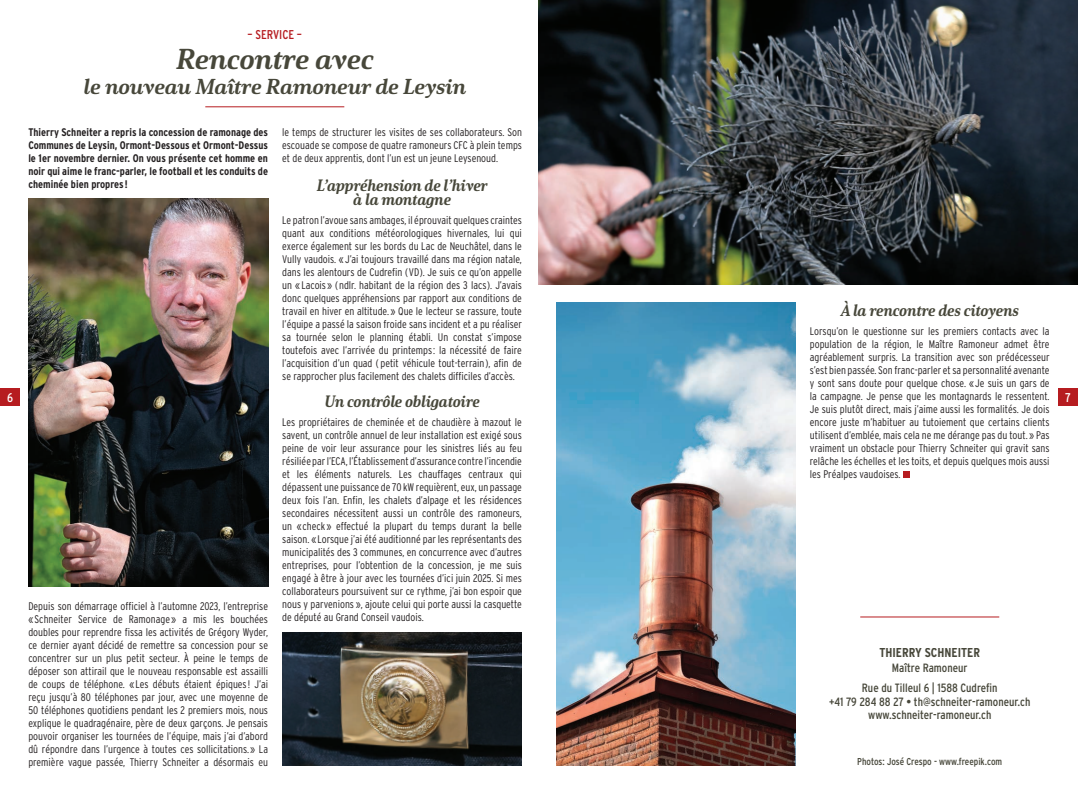
<style>
.page{position:relative;width:1078px;height:794px;background:#fff}
.page>*{position:absolute;margin:0;border:0;box-sizing:border-box;transform-origin:0 0}
.t1{font:28px "Solitas Serif Ext Ex B It";color:#47473a}
.t2{font:21px "Solitas Serif Ext Ex B It";color:#47473a}
.t3{font:16px/14px "Solitas Serif Con Ex B It";color:#47473a;text-align:center}
.t4{font:700 13px "Interstate Condensed";color:#47473a}
.t5{font:12.7px "Interstate Condensed";color:#b61c20}
.t6{font:12.7px "Interstate Condensed";color:#fff}
.t7{font:12px/20px "Interstate Condensed";color:#47473a;text-align:center}
.t8{font:300 11px/13px "Interstate Condensed";color:#231f20;text-align:justify}
.t9{font:700 11px/13px "Interstate Condensed";color:#231f20;text-align:justify}
.t10{font:10px "Interstate Condensed";color:#47473a}
</style>
<div class="page">
<div style="left:0;top:388px;width:20px;height:17px;background:#b61c20"></div>
<hr style="left:205px;top:106px;width:139px;height:1px;background:#b61c20">
<img style="left:282px;top:632px;width:240px;height:133px">
<div style="left:1057px;top:388px;width:20px;height:17px;background:#b61c20"></div>
<img style="left:539px;top:0;width:538px;height:285px">
<img style="left:556px;top:302px;width:239px;height:463px">
<hr style="left:860px;top:616px;width:139px;height:1px;background:#b61c20">
<div style="left:902px;top:471px;width:7px;height:7px;background:#b61c20"></div>
<img style="left:28px;top:198px;width:240px;height:389px">
<p class="t6" style="left:7px;top:390px;width:7px">6</p>
<p class="t5" style="left:247px;top:27px;width:56px">– SERVICE –</p>
<p class="t1" style="left:176px;top:42px;width:198px">Rencontre avec</p>
<p class="t2" style="left:84px;top:73px;width:384px">le nouveau Maître Ramoneur de Leysin</p>
<p class="t9" style="left:28px;top:125px;width:241px">Thierry Schneiter a repris la concession de ramonage des Communes de Leysin, Ormont-Dessous et Ormont-Dessus le 1er novembre dernier. On vous présente cet homme en noir qui aime le franc-parler, le football et les conduits de cheminée bien propres!</p>
<p class="t8" style="left:282px;top:125px;width:241px">le temps de structurer les visites de ses collaborateurs. Son escouade se compose de quatre ramoneurs CFC à plein temps et de deux apprentis, dont l’un est un jeune Leysenoud.</p>
<p class="t3" style="left:317px;top:178px;width:172px">L’appréhension de l’hiver à la montagne</p>
<p class="t8" style="left:282px;top:213px;width:241px">Le patron l’avoue sans ambages, il éprouvait quelques craintes quant aux conditions météorologiques hivernales, lui qui exerce également sur les bords du Lac de Neuchâtel, dans le Vully vaudois. «J’ai toujours travaillé dans ma région natale, dans les alentours de Cudrefin (VD). Je suis ce qu’on appelle un «Lacois» (ndlr. habitant de la région des 3 lacs). J’avais donc quelques appréhensions par rapport aux conditions de travail en hiver en altitude. » Que le lecteur se rassure, toute l’équipe a passé la saison froide sans incident et a pu réaliser sa tournée selon le planning établi. Un constat s’impose toutefois avec l’arrivée du printemps: la nécessité de faire l’acquisition d’un quad ( petit véhicule tout-terrain), afin de se rapprocher plus facilement des chalets difficiles d’accès.</p>
<p class="t3" style="left:324px;top:394px;width:157px">Un contrôle obligatoire</p>
<p class="t8" style="left:282px;top:415px;width:241px">Les propriétaires de cheminée et de chaudière à mazout le savent, un contrôle annuel de leur installation est exigé sous peine de voir leur assurance pour les sinistres liés au feu résiliée par l’ECA, l’Établissement d’assurance contre l’incendie et les éléments naturels. Les chauffages centraux qui dépassent une puissance de 70 kW requièrent, eux, un passage deux fois l’an. Enfin, les chalets d’alpage et les résidences secondaires nécessitent aussi un contrôle des ramoneurs, un «check» effectué la plupart du temps durant la belle saison. «Lorsque j’ai été auditionné par les représentants des municipalités des 3 communes, en concurrence avec d’autres entreprises, pour l’obtention de la concession, je me suis engagé à être à jour avec les tournées d’ici juin 2025. Si mes collaborateurs poursuivent sur ce rythme, j’ai bon espoir que nous y parvenions », ajoute celui qui porte aussi la casquette de député au Grand Conseil vaudois.</p>
<p class="t8" style="left:28px;top:599px;width:241px">Depuis son démarrage officiel à l’automne 2023, l’entreprise « Schneiter Service de Ramonage» a mis les bouchées doubles pour reprendre fissa les activités de Grégory Wyder, ce dernier ayant décidé de remettre sa concession pour se concentrer sur un plus petit secteur. À peine le temps de déposer son attirail que le nouveau responsable est assailli de coups de téléphone. «Les débuts étaient épiques! J’ai reçu jusqu’à 80 téléphones par jour, avec une moyenne de 50 téléphones quotidiens pendant les 2 premiers mois, nous explique le quadragénaire, père de deux garçons. Je pensais pouvoir organiser les tournées de l’équipe, mais j’ai d’abord dû répondre dans l’urgence à toutes ces sollicitations.» La première vague passée, Thierry Schneiter a désormais eu</p>
<p class="t3" style="left:840px;top:303px;width:179px">À la rencontre des citoyens</p>
<p class="t8" style="left:809px;top:325px;width:241px">Lorsqu’on le questionne sur les premiers contacts avec la population de la région, le Maître Ramoneur admet être agréablement surpris. La transition avec son prédécesseur s’est bien passée. Son franc-parler et sa personnalité avenante y sont sans doute pour quelque chose. «Je suis un gars de la campagne. Je pense que les montagnards le ressentent.<br>Je suis plutôt direct, mais j’aime aussi les formalités. Je dois encore juste m’habituer au tutoiement que certains clients utilisent d’emblée, mais cela ne me dérange pas du tout. » Pas vraiment un obstacle pour Thierry Schneiter qui gravit sans relâche les échelles et les toits, et depuis quelques mois aussi les Préalpes vaudoises.</p>
<p class="t6" style="left:1064px;top:390px;width:7px">7</p>
<p class="t4" style="left:879px;top:645px;width:102px">THIERRY SCHNEITER</p>
<p class="t7" style="left:861px;top:658px;width:137px">Maître Ramoneur<br>Rue du Tilleul 6 | 1588 Cudrefin</p>
<p class="t7" style="left:829px;top:695px;width:203px;line-height:13px">+41 79 284 88 27 • th@schneiter-ramoneur.ch www.schneiter-ramoneur.ch</p>
<p class="t10" style="left:857px;top:756px;width:146px">Photos: José Crespo - www.freepik.com</p>
</div>
